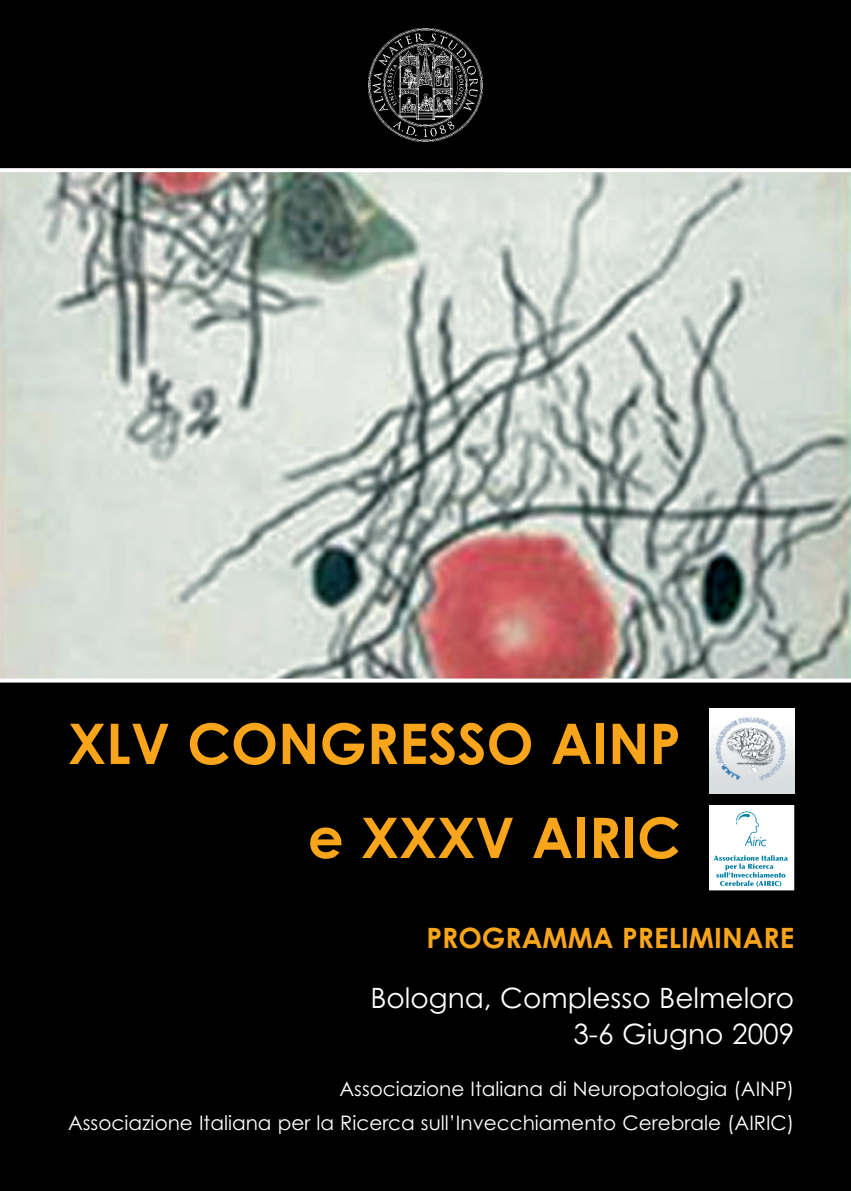
<style>
.page{position:relative;width:851px;height:1191px;background:#fff}
.page>*{position:absolute;margin:0;border:0;box-sizing:border-box;transform-origin:0 0}
.t1{font:700 56px/94px "Century Gothic";color:#f9a51b;text-align:right}
.t2{font:28px/36px "Century Gothic";color:#fff;text-align:right}
.t3{font:700 28px "Century Gothic";color:#f9a51b}
.t4{font:20px/34px "Century Gothic";color:#fff;text-align:right}
</style>
<div class="page">
<div style="left:0;top:0;width:850px;height:1191px;background:#000"></div>
<img style="left:0;top:172px;width:850px;height:506px">
<img style="left:369px;top:28px;width:113px;height:114px">
<svg style="left:0;top:168px;width:850px;height:4px;background:#f6f6f6"></svg>
<svg style="left:0;top:678px;width:850px;height:4px;background:#f5f3f2"></svg>
<img style="left:709px;top:709px;width:85px;height:85px">
<img style="left:711px;top:807px;width:81px;height:81px">
<div style="left:709px;top:805px;width:85px;height:85px;border:1px solid #fff"></div>
<h1 class="t1" style="left:68px;top:697px;width:614px">XLV CONGRESSO AINP e XXXV AIRIC</h1>
<h2 class="t3" style="left:426px;top:922px;width:369px">PROGRAMMA PRELIMINARE</h2>
<h2 class="t2" style="left:370px;top:980px;width:425px">Bologna, Complesso Belmeloro<br>3-6 Giugno 2009</h2>
<p class="t4" style="left:68px;top:1072px;width:727px">Associazione Italiana di Neuropatologia (AINP)<br>Associazione Italiana per la Ricerca sull’Invecchiamento Cerebrale (AIRIC)</p>
</div>
